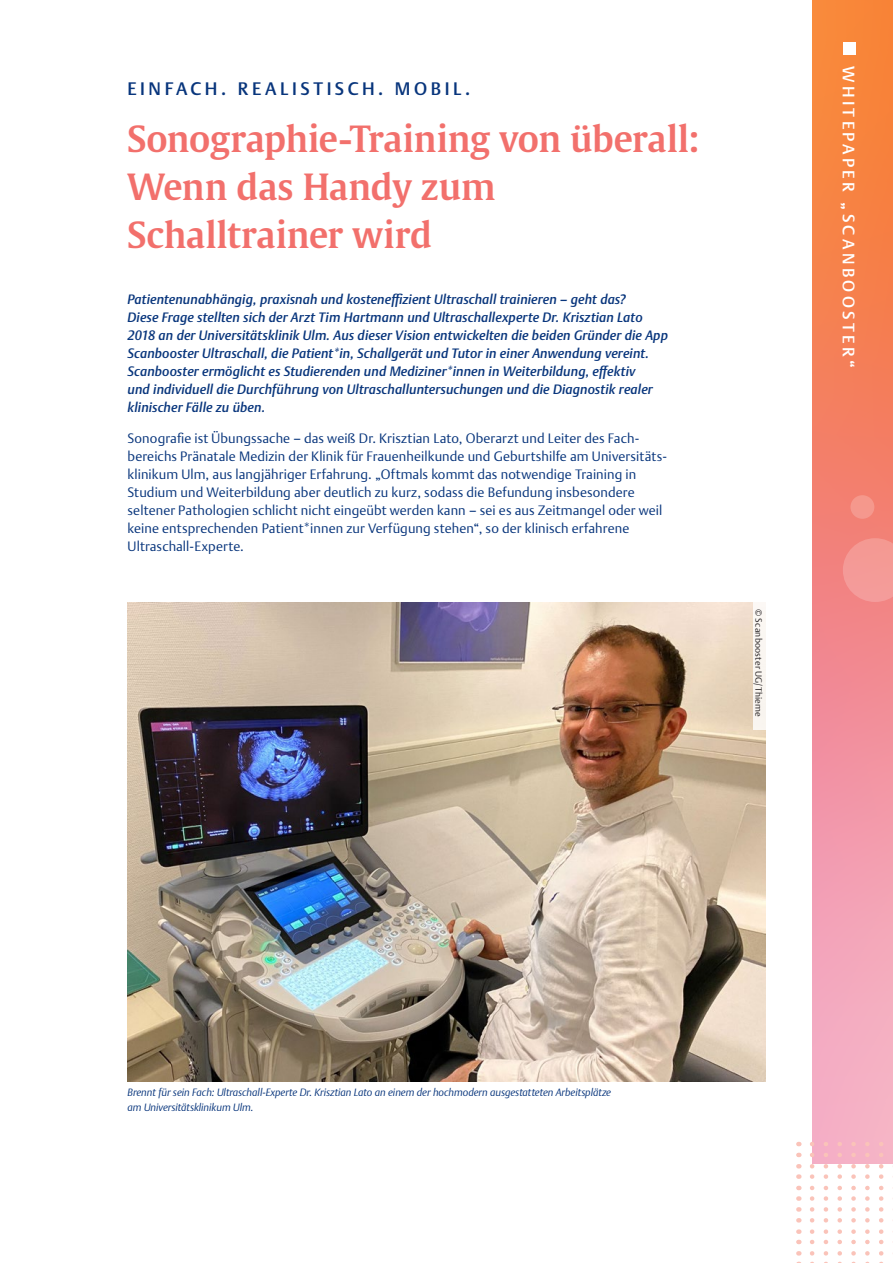
<style>
.page{position:relative;width:893px;height:1263px;background:#fff}
.page>*{position:absolute;margin:0;border:0;box-sizing:border-box;transform-origin:0 0}
.t1{font:600 36px/48px "Thieme Gulliver 2011";letter-spacing:-.01em;color:#f2706c}
.t2{font:500 18px "Thieme Argo 2011";letter-spacing:.2em;color:#08357c}
.t3{font:500 16.5px "Thieme Argo 2011";letter-spacing:.2em;color:#fff}
.t4{font:italic 500 13.5px/18px "Thieme Argo 2011";letter-spacing:.01em;color:#08357c}
.t5{font:300 13.5px/18px "Thieme Argo 2011";letter-spacing:.005em;color:#08357c}
.t6{font:italic 300 10.5px/15px "Thieme Argo 2011";color:#08357c}
.t7{font:300 9px "Thieme Argo 2011";letter-spacing:.025em;color:#231f20}
</style>
<div class="page">
<svg style="left:812px;top:0;width:81px;height:1163px;background:#f48f7f"></svg>
<div style="left:850px;top:495px;width:24px;height:24px;background:#f5988d;border-radius:50%"></div>
<svg style="left:812px;top:1207px;width:81px;height:5px"></svg>
<svg style="left:812px;top:1218px;width:81px;height:4px"></svg>
<svg style="left:812px;top:1229px;width:81px;height:5px"></svg>
<svg style="left:812px;top:1240px;width:81px;height:4px"></svg>
<svg style="left:812px;top:1251px;width:81px;height:4px"></svg>
<svg style="left:812px;top:1262px;width:71px;height:1px"></svg>
<svg style="left:812px;top:1142px;width:81px;height:4px"></svg>
<svg style="left:812px;top:1153px;width:81px;height:4px"></svg>
<svg style="left:812px;top:1164px;width:81px;height:4px"></svg>
<svg style="left:812px;top:1174px;width:81px;height:5px"></svg>
<svg style="left:812px;top:1186px;width:81px;height:4px"></svg>
<svg style="left:812px;top:1196px;width:81px;height:5px"></svg>
<div style="left:843px;top:43px;width:13px;height:12px;background:#fff"></div>
<svg style="left:843px;top:538px;width:50px;height:64px;background:#f39692"></svg>
<img style="left:128px;top:603px;width:637px;height:478px">
<div style="left:753px;top:603px;width:12px;height:127px;background:#faf6f1"></div>
<h2 class="t2" style="left:128px;top:77px;width:344px">EINFACH. REALISTISCH. MOBIL.</h2>
<h1 class="t1" style="left:128px;top:113px;width:574px">Sonographie-Training von überall:<br>Wenn das Handy zum<br>Schalltrainer wird</h1>
<p class="t4" style="left:128px;top:290px;width:542px">Patientenunabhängig, praxisnah und kosteneffizient Ultraschall trainieren – geht das?<br>Diese Frage stellten sich der Arzt Tim Hartmann und Ultraschallexperte Dr. Krisztian Lato 2018 an der Universitätsklinik Ulm. Aus dieser Vision entwickelten die beiden Gründer die App Scanbooster Ultraschall, die Patient*in, Schallgerät und Tutor in einer Anwendung vereint.<br>Scanbooster ermöglicht es Studierenden und Mediziner*innen in Weiterbildung, effektiv<br>und individuell die Durchführung von Ultraschalluntersuchungen und die Diagnostik realer klinischer Fälle zu üben.</p>
<p class="t5" style="left:128px;top:429px;width:541px">Sonografie ist Übungssache – das weiß Dr. Krisztian Lato, Oberarzt und Leiter des Fach&shy;bereichs Pränatale Medizin der Klinik für Frauenheilkunde und Geburtshilfe am Universitäts&shy;klinikum Ulm, aus langjähriger Erfahrung. „Oftmals kommt das notwendige Training in Studium und Weiterbildung aber deutlich zu kurz, sodass die Befundung insbesondere seltener Pathologien schlicht nicht eingeübt werden kann – sei es aus Zeitmangel oder weil keine entsprechenden Patient*innen zur Verfügung stehen“, so der klinisch erfahrene Ultraschall-Experte.</p>
<p class="t7" style="left:765px;top:609px;width:109px;rotate:90deg">© Scanbooster UG/Thieme</p>
<p class="t3" style="left:860px;top:66px;width:303px;rotate:90deg">WHITEPAPER „SCANBOOSTER“</p>
<p class="t6" style="left:128px;top:1084px;width:485px">Brennt für sein Fach: Ultraschall-Experte Dr. Krisztian Lato an einem der hochmodern ausgestatteten Arbeitsplätze am Universitätsklinikum Ulm.</p>
</div>
